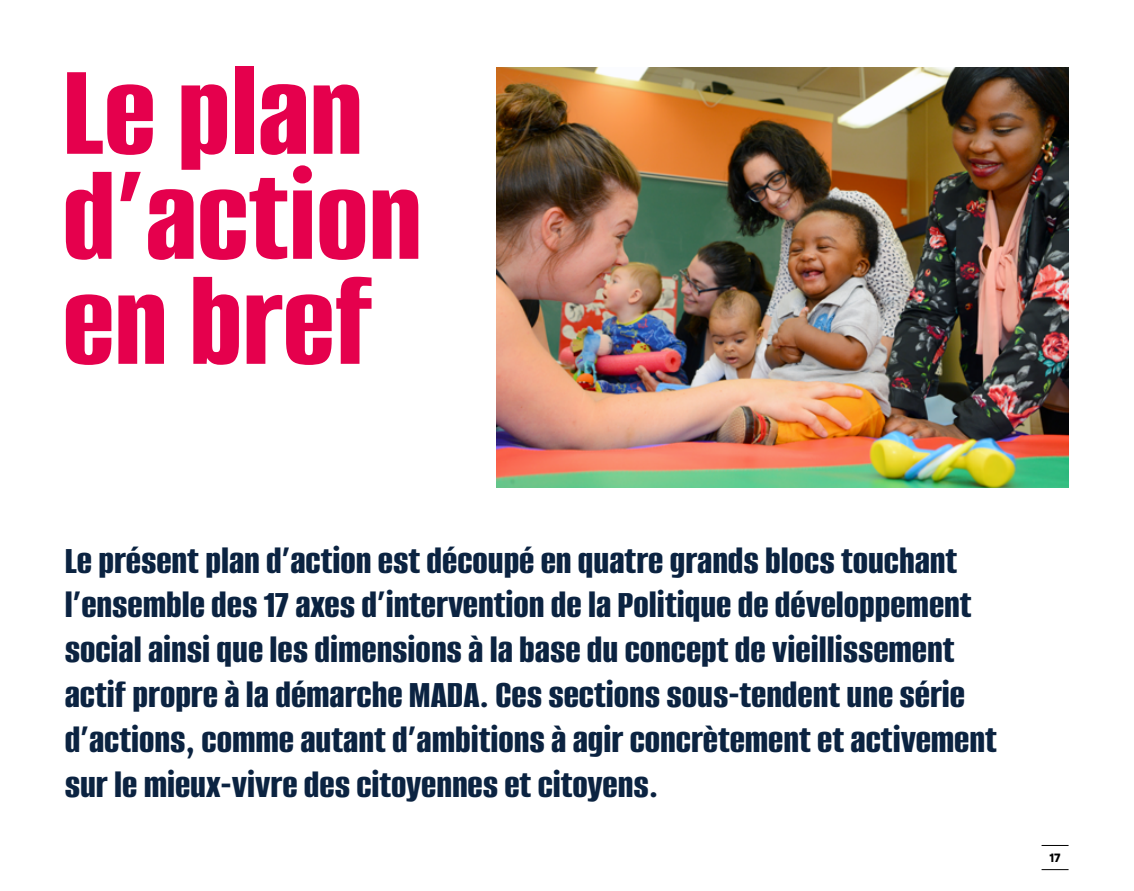
<style>
.page{position:relative;width:1134px;height:891px;background:#fff}
.page>*{position:absolute;margin:0;border:0;box-sizing:border-box;transform-origin:0 0}
.t1{font:800 138px/105px "Alumni Sans";color:#e5004d}
.t2{font:800 40.5px/45px "Alumni Sans";color:#0b2341}
.t3{font:700 12px "TT Hoves";color:#000}
</style>
<div class="page">
<svg style="left:1042px;top:845px;width:27px;height:1px"></svg>
<svg style="left:1042px;top:869px;width:27px;height:1px"></svg>
<img style="left:497px;top:68px;width:572px;height:419px">
<h1 class="t1" style="left:63px;top:67px;width:361px">Le plan d’action en bref</h1>
<p class="t2" style="left:65px;top:540px;width:934px">Le présent plan d’action est découpé en quatre grands blocs touchant l’ensemble des 17 axes d’intervention de la Politique de développement social ainsi que les dimensions à la base du concept de vieillissement actif propre à la démarche MADA. Ces sections sous-tendent une série d’actions, comme autant d’ambitions à agir concrètement et activement sur le mieux-vivre des citoyennes et citoyens.</p>
<p class="t3" style="left:1049px;top:849px;width:13px">17</p>
</div>
